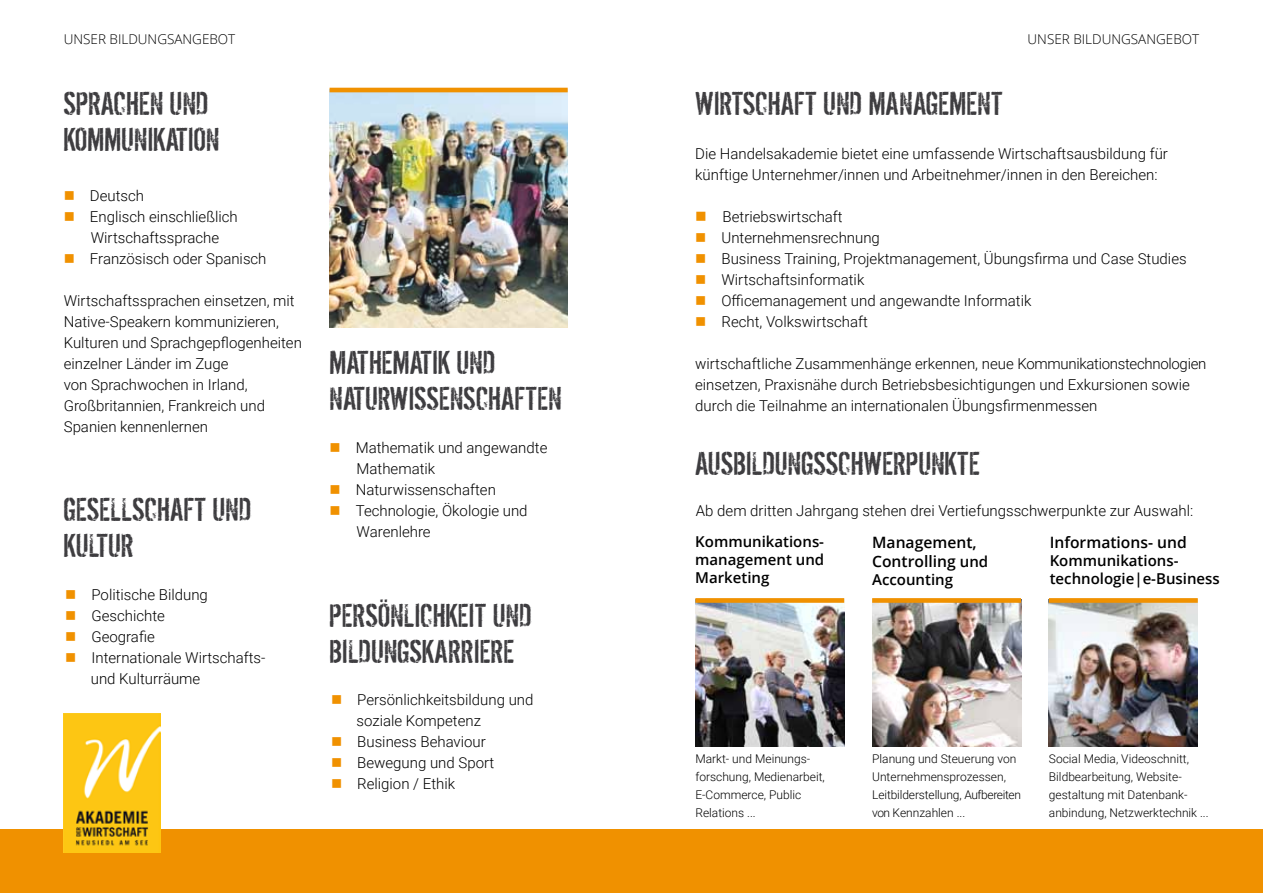
<style>
.page{position:relative;width:1263px;height:893px;background:#fff}
.page>*{position:absolute;margin:0;border:0;box-sizing:border-box;transform-origin:0 0}
.t1{font:36px/36px "Dirty Ego";letter-spacing:.01em;color:#3e3d40}
.t2{font:600 15.6px/18.8px "Open Sans";color:#000}
.t3{font:300 15px/21px "Roboto";color:#000}
.t4{font:600 15px/18px "Open Sans";color:#000;text-align:justify}
.t5{font:300 13.5px "Open Sans";color:#000}
.t6{font:300 12px/18px "Roboto";color:#000}
.s1{color:#f09100}
.s2{font-size:15px}
</style>
<div class="page">
<div style="left:0;top:829px;width:1263px;height:64px;background:#f09100"></div>
<img style="left:695px;top:603px;width:149px;height:143px">
<div style="left:695px;top:598px;width:149px;height:5px;background:#f09100"></div>
<img style="left:872px;top:603px;width:149px;height:144px">
<div style="left:872px;top:598px;width:149px;height:5px;background:#f09100"></div>
<img style="left:1049px;top:603px;width:149px;height:144px">
<div style="left:1049px;top:598px;width:149px;height:5px;background:#f09100"></div>
<img style="left:330px;top:92px;width:238px;height:235px">
<hr style="left:330px;top:88px;width:238px;height:4px;background:#f09100">
<img style="left:64px;top:714px;width:96px;height:138px">
<p class="t5" style="left:64px;top:30px;width:173px">UNSER BILDU NGSANGEBOT</p>
<p class="t5" style="left:1027px;top:30px;width:173px">UNSER BILDU NGSANGEBOT</p>
<h1 class="t1" style="left:64px;top:85px;width:157px">SPRACHEN UND<br>KOMMUNIKATION</h1>
<p class="t3" style="left:64px;top:185px;width:82px"><span class="s1">■</span> Deutsch</p>
<p class="t3" style="left:64px;top:206px;width:176px;text-align:center"><span class="s1">■</span> Englisch einschließlich<br>Wirtschaftssprache</p>
<p class="t3" style="left:64px;top:248px;width:204px"><span class="s1">■</span> Französisch oder Spanisch</p>
<p class="t3" style="left:64px;top:290px;width:240px">Wirtschaftssprachen einsetzen, mit<br>Native-Speakern kommunizieren,<br>Kulturen und Sprachgepflogenheiten einzelner Länder im Zuge<br>von Sprachwochen in Irland,<br>Großbritannien, Frankreich und<br>Spanien kennenlernen</p>
<h1 class="t1" style="left:64px;top:490px;width:189px">GESELLSCHAFT UND<br>KULTUR</h1>
<p class="t3" style="left:65px;top:584px;width:144px"><span class="s1">■</span> Politische Bildung</p>
<p class="t3" style="left:65px;top:605px;width:101px"><span class="s1">■</span> Geschichte</p>
<p class="t3" style="left:65px;top:626px;width:91px"><span class="s1">■</span> Geografie</p>
<p class="t3" style="left:91px;top:647px;width:176px;text-indent:-26px"><span class="s1">■</span> Internationale Wirtschafts&shy;und Kulturräume</p>
<h1 class="t1" style="left:330px;top:343px;width:234px">MATHEMATIK UND<br>NATURWISSENSCHAFTEN</h1>
<p class="t3" style="left:357px;top:437px;width:192px;text-indent:-27px"><span class="s1">■</span> Mathematik und angewandte<br>Mathematik</p>
<p class="t3" style="left:330px;top:479px;width:168px"><span class="s1">■</span> Naturwissenschaften</p>
<p class="t3" style="left:357px;top:500px;width:173px;text-indent:-27px"><span class="s1">■</span> Technologie, Ökologie und<br>Warenlehre</p>
<h1 class="t1" style="left:330px;top:596px;width:203px">PERSÖNLICHKEIT UND<br>BILDUNGSKARRIERE</h1>
<p class="t3" style="left:357px;top:689px;width:178px;text-indent:-26px"><span class="s1">■</span> Persönlichkeitsbildung und soziale Kompetenz</p>
<p class="t3" style="left:331px;top:731px;width:156px"><span class="s1">■</span> Business Behaviour</p>
<p class="t3" style="left:331px;top:752px;width:165px"><span class="s1">■</span> Bewegung und Sport</p>
<p class="t3" style="left:331px;top:773px;width:126px"><span class="s1">■</span> Religion / Ethik</p>
<h1 class="t1" style="left:695px;top:85px;width:14px">WIRTSCHAFT</h1>
<h1 class="t1" style="left:824px;top:85px;width:60px">UND MANAGEMENT</h1>
<p class="t3" style="left:695px;top:143px;width:474px">Die Handelsakademie bietet eine umfassende Wirtschaftsausbildung für künftige Unternehmer/innen und Arbeitnehmer/innen in den Bereichen:</p>
<p class="t3" style="left:695px;top:206px;width:149px"><span class="s1">■</span> Betriebswirtschaft</p>
<p class="t3" style="left:695px;top:227px;width:186px"><span class="s1">■</span> Unternehmensrechnung</p>
<p class="t3" style="left:695px;top:248px;width:493px"><span class="s1">■</span> Business Training, Projektmanagement, Übungsfirma und Case Studies</p>
<p class="t3" style="left:695px;top:269px;width:171px"><span class="s1">■</span> Wirtschaftsinformatik</p>
<p class="t3" style="left:695px;top:290px;width:338px"><span class="s1">■</span> Officemanagement und angewandte Informatik</p>
<p class="t3" style="left:695px;top:311px;width:174px"><span class="s1">■</span> Recht, Volkswirtschaft</p>
<p class="t3" style="left:695px;top:353px;width:513px">wirtschaftliche Zusammenhänge erkennen, neue Kommunikationstechnologien einsetzen, Praxisnähe durch Betriebsbesichtigungen und Exkursionen sowie durch die Teilnahme an internationalen Übungsfirmenmessen</p>
<h1 class="t1" style="left:695px;top:444px;width:14px">AUSBILDUNGSSCHWERPUNKTE</h1>
<p class="t3" style="left:696px;top:500px;width:499px">Ab dem dritten Jahrgang stehen drei Vertiefungsschwerpunkte zur Auswahl:</p>
<p class="t4" style="left:695px;top:533px;width:130px">Kommunikations&shy;management und Marketing</p>
<p class="t2" style="left:872px;top:532px;width:118px">Management,<br>Controlling <span class="s2">und</span></p>
<p class="t4" style="left:872px;top:570px;width:82px">Accounting</p>
<p class="t2" style="left:1050px;top:532px;width:139px">Informations- und</p>
<p class="t4" style="left:1050px;top:551px;width:172px">Kommunikations&shy;technologie|e-Business</p>
<p class="t6" style="left:695px;top:749px;width:131px">Markt- und Meinungs&shy;forschung, Medienarbeit,<br>E-Commerce, Public<br>Relations ...</p>
<p class="t6" style="left:872px;top:749px;width:150px">Planung und Steuerung von<br>Unternehmensprozessen,<br>Leitbilderstellung, Aufbereiten von Kennzahlen ...</p>
<p class="t6" style="left:1049px;top:749px;width:161px">Social Media, Videoschnitt,<br>Bildbearbeitung, Website&shy;gestaltung mit Datenbank&shy;anbindung, Netzwerktechnik ...</p>
</div>
